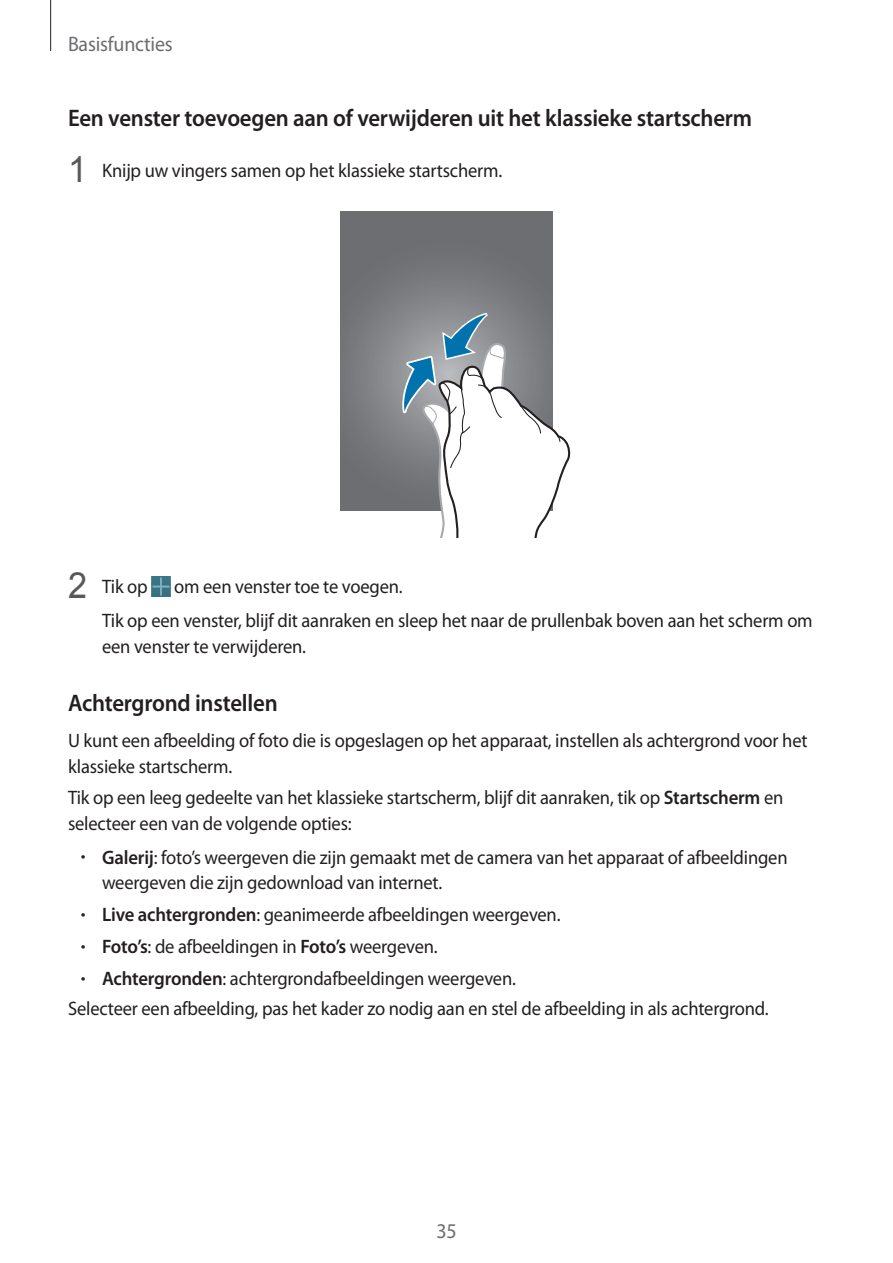
<style>
.page{position:relative;width:893px;height:1263px;background:#fff}
.page>*{position:absolute;margin:0;border:0;box-sizing:border-box;transform-origin:0 0}
.t1{font:600 24px "Myriad Pro";letter-spacing:-.01em;color:#231f20;scale:.95 1}
.t2{font:21px "Myriad Pro";letter-spacing:-.01em;color:#6c6d70;scale:.95 1}
.t3{font:19.5px/25.5px "Myriad Pro";letter-spacing:-.01em;color:#231f20;scale:.95 1}
.s1{font-family:"Arial";font-size:36px;color:#57585a}
.s2{font-weight:600}
.s3{font-weight:300}
</style>
<div class="page">
<hr style="left:50px;top:0;width:1px;height:51px;background:#231f20">
<svg style="left:340px;top:211px;width:213px;height:300px;background:#747578"></svg>
<svg style="left:400px;top:313px;width:171px;height:225px"></svg>
<img style="left:151px;top:577px;width:20px;height:19px">
<p class="t2" style="left:68px;top:31px;width:112px">Basisfuncties</p>
<p class="t1" style="left:68px;top:103px;width:722px">Een venster toevoegen aan of verwijderen uit het klassieke startscherm</p>
<p class="t3" style="left:68px;top:158px;width:459px"><span class="s1">1</span> Knijp uw vingers samen op het klassieke startscherm.</p>
<p class="t3" style="left:68px;top:573px;width:85px"><span class="s1">2</span> Tik op</p>
<p class="t3" style="left:102px;top:569px;width:750px;line-height:34px;text-indent:72px">om een venster toe te voegen.<br>Tik op een venster, blijf dit aanraken en sleep het naar de prullenbak boven aan het scherm om</p>
<p class="t3" style="left:102px;top:633px;width:216px">een venster te verwijderen.</p>
<p class="t1" style="left:68px;top:687px;width:222px">Achtergrond instellen</p>
<p class="t3" style="left:68px;top:727px;width:780px">U kunt een afbeelding of foto die is opgeslagen op het apparaat, instellen als achtergrond voor het klassieke startscherm.</p>
<p class="t3" style="left:68px;top:785px;width:754px">Tik op een leeg gedeelte van het klassieke startscherm, blijf dit aanraken, tik op <span class="s2">Startscherm</span> en selecteer een van de volgende opties:</p>
<p class="t3" style="left:102px;top:844px;width:723px;text-indent:-21px"><span class="s3">•</span> <span class="s2">Galerij</span>: foto’s weergeven die zijn gemaakt met de camera van het apparaat of afbeeldingen weergeven die zijn gedownload van internet.</p>
<p class="t3" style="left:81px;top:902px;width:506px"><span class="s3">•</span> <span class="s2">Live achtergronden</span>: geanimeerde afbeeldingen weergeven.</p>
<p class="t3" style="left:81px;top:933px;width:377px"><span class="s3">•</span> <span class="s2">Foto’s</span>: de afbeeldingen in <span class="s2">Foto’s</span> weergeven.</p>
<p class="t3" style="left:68px;top:963px;width:739px;line-height:29.7px;text-indent:13px"><span class="s3">•</span> <span class="s2">Achtergronden</span>: achtergrondafbeeldingen weergeven.<br>Selecteer een afbeelding, pas het kader zo nodig aan en stel de afbeelding in als achtergrond.</p>
<p class="t2" style="left:436px;top:1218px;width:23px">35</p>
</div>
